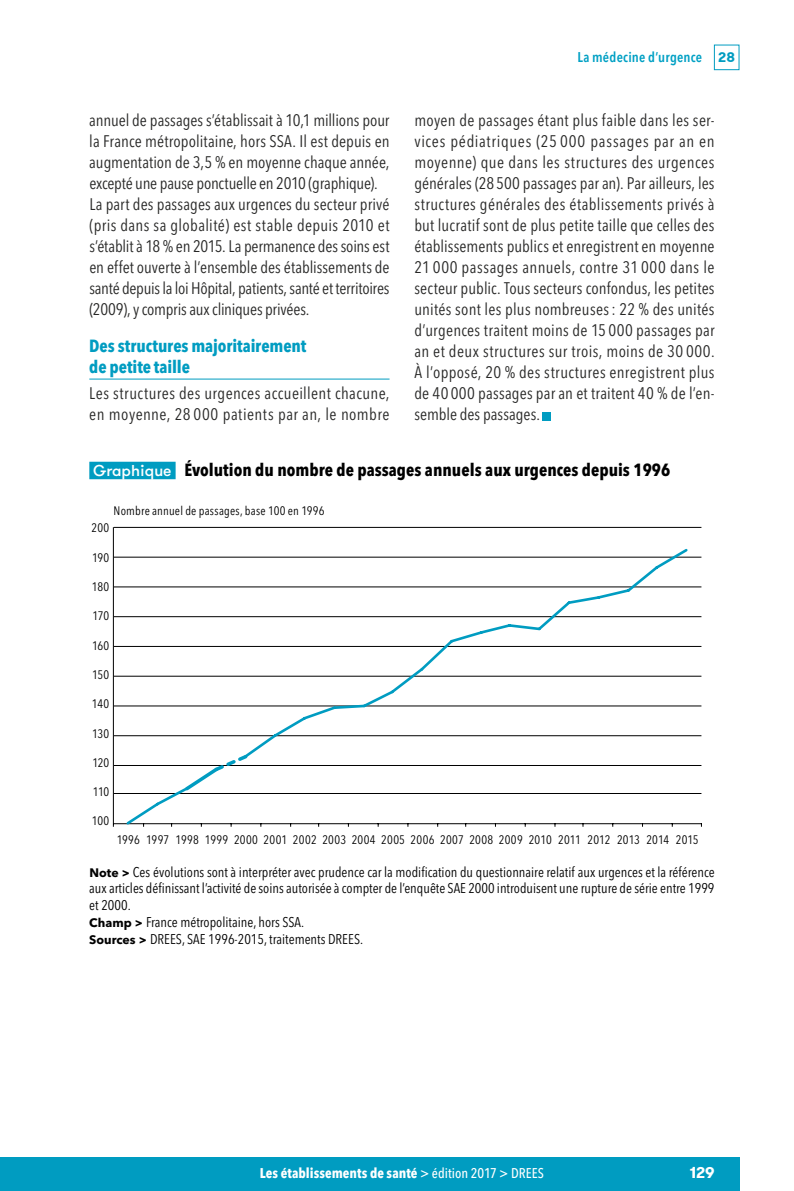
<style>
.page{position:relative;width:794px;height:1191px;background:#fff}
.page>*{position:absolute;margin:0;border:0;box-sizing:border-box;transform-origin:0 0}
.t1{font:700 condensed 17.5px "Avenir Next LT Pro";color:#000}
.t2{font:700 condensed 17.5px/21px "Avenir Next LT Pro";letter-spacing:-.005em;color:#009cc1}
.t3{font:condensed 16.62px/21px "Avenir Next LT Pro";color:#272726}
.t4{font:condensed 16.62px/21px "Avenir Next LT Pro";letter-spacing:.025em;color:#272726}
.t5{font:700 15.75px "GT Walsheim";color:#fff}
.t6{font:condensed 14px/16.8px "Avenir Next LT Pro";color:#000}
.t7{font:700 condensed 14px "Avenir Next LT Pro";letter-spacing:.005em;color:#fff}
.t8{font:600 condensed 14px "Avenir Next LT Pro";letter-spacing:.015em;color:#00a0c4}
.t9{font:condensed 12.25px "Avenir Next LT Pro";letter-spacing:.01em;color:#000}
.s1{font-family:"GT Walsheim";font-weight:700;font-stretch:normal;color:#009cc1}
.s2{font-family:"GT Walsheim";font-weight:500;font-stretch:normal;font-size:15.75px;color:#fff}
.s3{font-weight:700;font-stretch:normal;font-size:12.25px}
.s4{font-weight:500}
</style>
<div class="page">
<div style="left:714px;top:45px;width:25px;height:25px;border:1px solid #009cc1"></div>
<div style="left:0;top:1157px;width:739px;height:34px;background:#009cc1"></div>
<div style="left:89px;top:462px;width:87px;height:17px;background:#009cc1"></div>
<hr style="left:114px;top:527px;width:587px;height:1px;background:#000">
<hr style="left:114px;top:557px;width:587px;height:1px;background:#000">
<hr style="left:114px;top:586px;width:587px;height:1px;background:#000">
<hr style="left:114px;top:616px;width:587px;height:1px;background:#000">
<hr style="left:114px;top:646px;width:587px;height:1px;background:#000">
<hr style="left:114px;top:676px;width:587px;height:1px;background:#000">
<hr style="left:114px;top:705px;width:587px;height:1px;background:#000">
<hr style="left:114px;top:735px;width:587px;height:1px;background:#000">
<hr style="left:114px;top:765px;width:587px;height:1px;background:#000">
<hr style="left:114px;top:793px;width:587px;height:1px;background:#000">
<hr style="left:113px;top:527px;width:1px;height:299px;background:#000">
<hr style="left:113px;top:823px;width:588px;height:1px;background:#000">
<svg style="left:124px;top:548px;width:566px;height:279px"></svg>
<hr style="left:89px;top:379px;width:300px;height:1px;background:#009cc1">
<div style="left:543px;top:412px;width:8px;height:8px;background:#009cc1"></div>
<p class="t3" style="left:89px;top:110px;width:302px">annuel de passages s’établissait à 10,1 millions pour la France métropolitaine, hors SSA. Il est depuis en augmentation de 3,5 % en moyenne chaque année, excepté une pause ponctuelle en 2010 (graphique).<br>La part des passages aux urgences du secteur privé (pris dans sa globalité) est stable depuis 2010 et s’établit à 18 % en 2015. La permanence des soins est en effet ouverte à l’ensemble des établissements de santé depuis la loi Hôpital, patients, santé et territoires (2009), y compris aux cliniques privées.</p>
<p class="t2" style="left:89px;top:335px;width:218px">Des structures majoritairement de petite taille</p>
<p class="t4" style="left:89px;top:383px;width:302px">Les structures des urgences accueillent chacune, en moyenne, 28 000 patients par an, le nombre</p>
<p class="t8" style="left:577px;top:49px;width:159px">La médecine d’urgence <span class="s1">28</span></p>
<p class="t3" style="left:414px;top:110px;width:302px;text-align:justify">moyen de passages étant plus faible dans les ser&shy;vices pédiatriques (25 000 passages par an en moyenne) que dans les structures des urgences générales (28500 passages par an). Par ailleurs, les structures générales des établissements privés à but lucratif sont de plus petite taille que celles des établissements publics et enregistrent en moyenne 21 000 passages annuels, contre 31 000 dans le secteur public. Tous secteurs confondus, les petites unités sont les plus nombreuses: 22 % des unités d’urgences traitent moins de 15 000 passages par an et deux structures sur trois, moins de 30 000.<br>À l’opposé, 20 % des structures enregistrent plus de 40 000 passages par an et traitent 40 % de l’en&shy;semble des passages.</p>
<p class="t1" style="left:93px;top:459px;width:578px"><span class="s2">Graphique</span> Évolution du nombre de passages annuels aux urgences depuis 1996</p>
<p class="t9" style="left:114px;top:503px;width:212px">Nombre annuel de passages, base 100 en 1996</p>
<p class="t9" style="left:92px;top:521px;width:19px">200</p>
<p class="t9" style="left:92px;top:550px;width:19px">190</p>
<p class="t9" style="left:92px;top:579px;width:19px">180</p>
<p class="t9" style="left:92px;top:608px;width:18px">170</p>
<p class="t9" style="left:92px;top:638px;width:19px">160</p>
<p class="t9" style="left:92px;top:667px;width:19px">150</p>
<p class="t9" style="left:92px;top:696px;width:19px">140</p>
<p class="t9" style="left:92px;top:726px;width:19px">130</p>
<p class="t9" style="left:92px;top:755px;width:19px">120</p>
<p class="t9" style="left:93px;top:784px;width:18px">110</p>
<p class="t9" style="left:92px;top:813px;width:19px">100</p>
<p class="t9" style="left:146px;top:832px;width:554px">1997 1998 1999 2000 2001 2002 2003 2004 2005 2006 2007 2008 2009 2010 2011 2012 2013 2014 2015</p>
<p class="t9" style="left:117px;top:832px;width:25px">1996</p>
<p class="t6" style="left:89px;top:863px;width:627px"><span class="s3">Note &gt;</span> Ces évolutions sont à interpréter avec prudence car la modification du questionnaire relatif aux urgences et la référence aux articles définissant l’activité de soins autorisée à compter de l’enquête SAE 2000 introduisent une rupture de série entre 1999 et 2000.<br><span class="s3">Champ &gt;</span> France métropolitaine, hors SSA.<br><span class="s3">Sources &gt;</span> DREES, SAE 1996-2015, traitements DREES.</p>
<p class="t7" style="left:260px;top:1165px;width:286px">Les établissements de santé <span class="s4">&gt; édition 2017 &gt; DREES</span></p>
<p class="t5" style="left:689px;top:1162px;width:26px">129</p>
</div>
